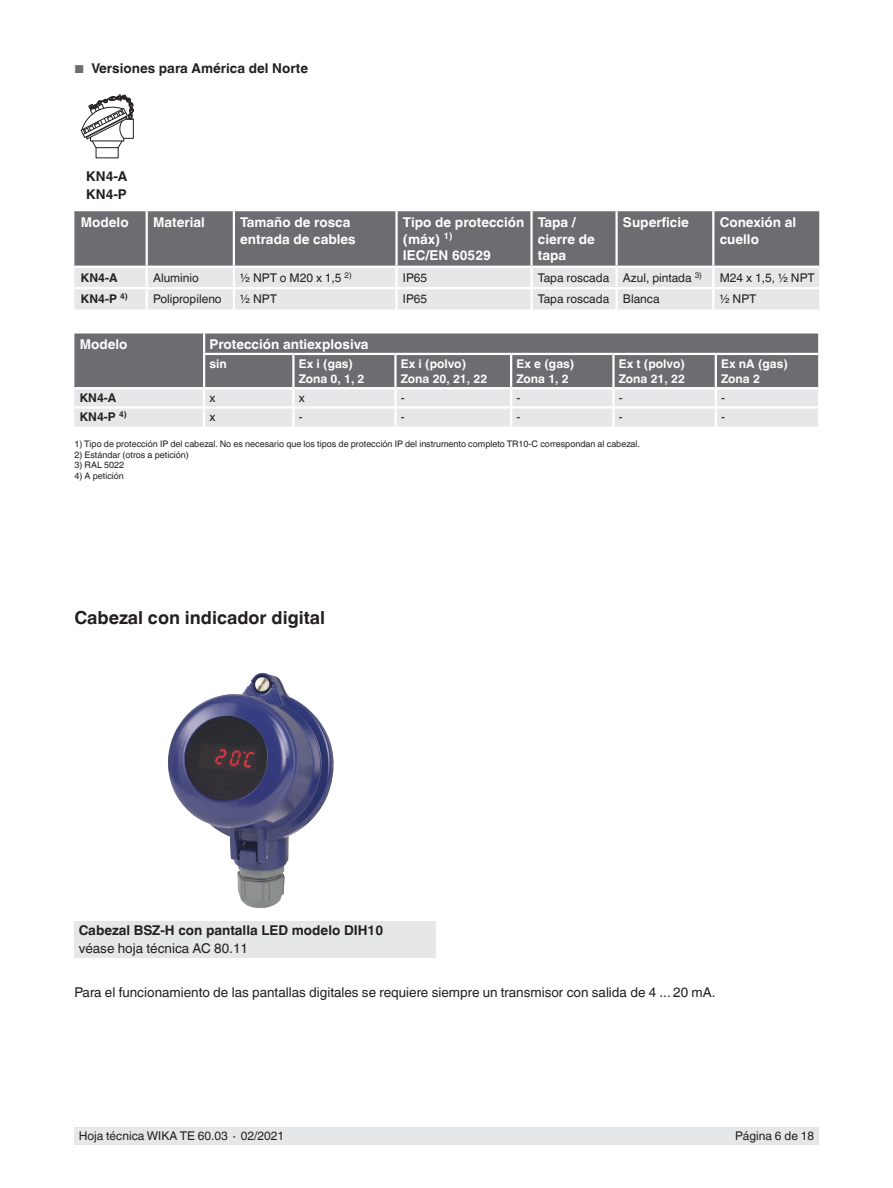
<style>
.page{position:relative;width:893px;height:1188px;background:#fff}
.page>*{position:absolute;margin:0;border:0;box-sizing:border-box;transform-origin:0 0}
.t1{font:700 18px "Helvetica World";color:#231f20}
.t2{font:700 13.5px/16.5px "Helvetica World";color:#fff}
.t3{font:13.5px "Helvetica World";color:#231f20}
.t4{font:700 13.5px "Helvetica World";color:#231f20}
.t5{font:12px "Helvetica World";color:#231f20}
.t6{font:700 12px/15px "Helvetica World";color:#fff}
.t7{font:700 12px "Helvetica World";color:#231f20}
.t8{font:9px "Helvetica World";color:#231f20}
.t9{font:6.9px "Arial";color:#231f20}
.s1{font-weight:400;font-size:11.55px;color:#6c6d70}
</style>
<div class="page">
<div style="left:74px;top:1128px;width:745px;height:17px;background:#e6e7e9"></div>
<img style="left:168px;top:673px;width:166px;height:235px">
<svg style="left:80px;top:94px;width:54px;height:55px"></svg>
<svg style="left:74px;top:211px;width:745px;height:98px;background:#a1a2a4"></svg>
<hr style="left:74px;top:287px;width:73px;height:2px;background:#fff">
<hr style="left:147px;top:287px;width:87px;height:2px;background:#fff">
<hr style="left:146px;top:289px;width:2px;height:20px;background:#fff">
<hr style="left:234px;top:287px;width:162px;height:2px;background:#fff">
<hr style="left:233px;top:289px;width:2px;height:20px;background:#fff">
<hr style="left:396px;top:287px;width:135px;height:2px;background:#fff">
<hr style="left:395px;top:289px;width:3px;height:20px;background:#fff">
<hr style="left:531px;top:287px;width:86px;height:2px;background:#fff">
<hr style="left:530px;top:289px;width:3px;height:20px;background:#fff">
<hr style="left:617px;top:287px;width:96px;height:2px;background:#fff">
<hr style="left:615px;top:289px;width:3px;height:20px;background:#fff">
<hr style="left:713px;top:287px;width:106px;height:2px;background:#fff">
<hr style="left:712px;top:289px;width:2px;height:20px;background:#fff">
<hr style="left:74px;top:266px;width:73px;height:2px;background:#fff">
<hr style="left:147px;top:266px;width:87px;height:2px;background:#fff">
<hr style="left:234px;top:266px;width:162px;height:2px;background:#fff">
<hr style="left:396px;top:266px;width:135px;height:2px;background:#fff">
<hr style="left:531px;top:266px;width:86px;height:2px;background:#fff">
<hr style="left:617px;top:266px;width:96px;height:2px;background:#fff">
<hr style="left:713px;top:266px;width:106px;height:2px;background:#fff">
<div style="left:74px;top:921px;width:362px;height:37px;background:#e6e7e9"></div>
<svg style="left:74px;top:334px;width:744px;height:93px;background:#a4a5a7"></svg>
<hr style="left:203px;top:353px;width:90px;height:2px;background:#fff">
<hr style="left:293px;top:353px;width:102px;height:2px;background:#fff">
<hr style="left:395px;top:353px;width:116px;height:2px;background:#fff">
<hr style="left:716px;top:353px;width:102px;height:2px;background:#fff">
<h2 class="t4" style="left:74px;top:61px;width:235px"><span class="s1">■</span> Versiones para América del Norte</h2>
<h2 class="t4" style="left:86px;top:168px;width:43px">KN4-A</h2>
<p class="t9" style="left:98px;top:175px;width:22px">KN4-P</p>
<h2 class="t4" style="left:86px;top:186px;width:42px">KN4-P</h2>
<h2 class="t2" style="left:81px;top:214px;width:49px">Modelo</h2>
<h2 class="t2" style="left:153px;top:214px;width:53px">Material</h2>
<h2 class="t2" style="left:240px;top:214px;width:117px">Tamaño de rosca entrada de cables</h2>
<h2 class="t2" style="left:403px;top:214px;width:123px">Tipo de protección (máx) <sup>1)<br></sup>IEC/EN 60529</h2>
<h2 class="t2" style="left:538px;top:214px;width:59px">Tapa / cierre de tapa</h2>
<h2 class="t2" style="left:623px;top:214px;width:67px">Superficie</h2>
<h2 class="t2" style="left:720px;top:214px;width:78px">Conexión al cuello</h2>
<h3 class="t7" style="left:81px;top:271px;width:38px">KN4-A</h3>
<h3 class="t5" style="left:153px;top:271px;width:47px">Aluminio</h3>
<h3 class="t5" style="left:240px;top:271px;width:113px">½ NPT o M20 x 1,5 <sup>2)</sup></h3>
<h3 class="t5" style="left:403px;top:271px;width:26px">IP65</h3>
<h3 class="t5" style="left:538px;top:271px;width:165px">Tapa roscada Azul, pintada <sup>3)</sup></h3>
<h3 class="t5" style="left:720px;top:271px;width:97px">M24 x 1,5, ½ NPT</h3>
<h3 class="t7" style="left:81px;top:292px;width:49px">KN4-P <sup>4)</sup></h3>
<h3 class="t5" style="left:153px;top:292px;width:70px">Polipropileno</h3>
<h3 class="t5" style="left:240px;top:292px;width:38px">½ NPT</h3>
<h3 class="t5" style="left:403px;top:292px;width:26px">IP65</h3>
<h3 class="t5" style="left:538px;top:292px;width:123px">Tapa roscada Blanca</h3>
<h3 class="t5" style="left:720px;top:292px;width:38px">½ NPT</h3>
<h2 class="t2" style="left:80px;top:336px;width:49px">Modelo</h2>
<h2 class="t2" style="left:209px;top:336px;width:161px">Protección antiexplosiva</h2>
<h3 class="t6" style="left:209px;top:356px;width:19px">sin</h3>
<h3 class="t6" style="left:299px;top:356px;width:67px">Ex i (gas)<br>Zona 0, 1, 2</h3>
<h3 class="t6" style="left:401px;top:356px;width:88px">Ex i (polvo)<br>Zona 20, 21, 22</h3>
<h3 class="t6" style="left:516px;top:356px;width:59px">Ex e (gas)<br>Zona 1, 2</h3>
<h3 class="t6" style="left:619px;top:356px;width:68px">Ex t (polvo)<br>Zona 21, 22</h3>
<h3 class="t6" style="left:721px;top:356px;width:68px">Ex nA (gas)<br>Zona 2</h3>
<h3 class="t7" style="left:80px;top:391px;width:38px">KN4-A</h3>
<h3 class="t5" style="left:209px;top:391px;width:7px">x</h3>
<h3 class="t5" style="left:299px;top:391px;width:7px">x</h3>
<h3 class="t5" style="left:401px;top:391px;width:5px">-</h3>
<h3 class="t5" style="left:516px;top:391px;width:5px">-</h3>
<h3 class="t5" style="left:619px;top:391px;width:5px">-</h3>
<h3 class="t5" style="left:721px;top:391px;width:5px">-</h3>
<h3 class="t7" style="left:80px;top:410px;width:49px">KN4-P <sup>4)</sup></h3>
<h3 class="t5" style="left:209px;top:410px;width:7px">x</h3>
<h3 class="t5" style="left:299px;top:410px;width:5px">-</h3>
<h3 class="t5" style="left:401px;top:410px;width:5px">-</h3>
<h3 class="t5" style="left:516px;top:410px;width:5px">-</h3>
<h3 class="t5" style="left:619px;top:410px;width:5px">-</h3>
<h3 class="t5" style="left:721px;top:410px;width:5px">-</h3>
<p class="t8" style="left:74px;top:439px;width:567px">1) Tipo de protección IP del cabezal. No es necesario que los tipos de protección IP del instrumento completo TR10-C correspondan al cabezal.</p>
<p class="t8" style="left:74px;top:449px;width:116px">2) Estándar (otros a petición)</p>
<p class="t8" style="left:74px;top:460px;width:51px">3) RAL 5022</p>
<p class="t8" style="left:74px;top:470px;width:51px">4) A petición</p>
<h1 class="t1" style="left:74px;top:607px;width:252px">Cabezal con indicador digital</h1>
<h2 class="t4" style="left:79px;top:923px;width:306px">Cabezal BSZ-H con pantalla LED modelo DIH10</h2>
<h2 class="t3" style="left:79px;top:941px;width:171px">véase hoja técnica AC 80.11</h2>
<h2 class="t3" style="left:74px;top:984px;width:643px">Para el funcionamiento de las pantallas digitales se requiere siempre un transmisor con salida de 4 ... 20 mA.</h2>
<h3 class="t5" style="left:79px;top:1129px;width:207px">Hoja técnica WIKA TE 60.03 ∙ 02/2021</h3>
<h3 class="t5" style="left:735px;top:1129px;width:81px">Página 6 de 18</h3>
</div>
